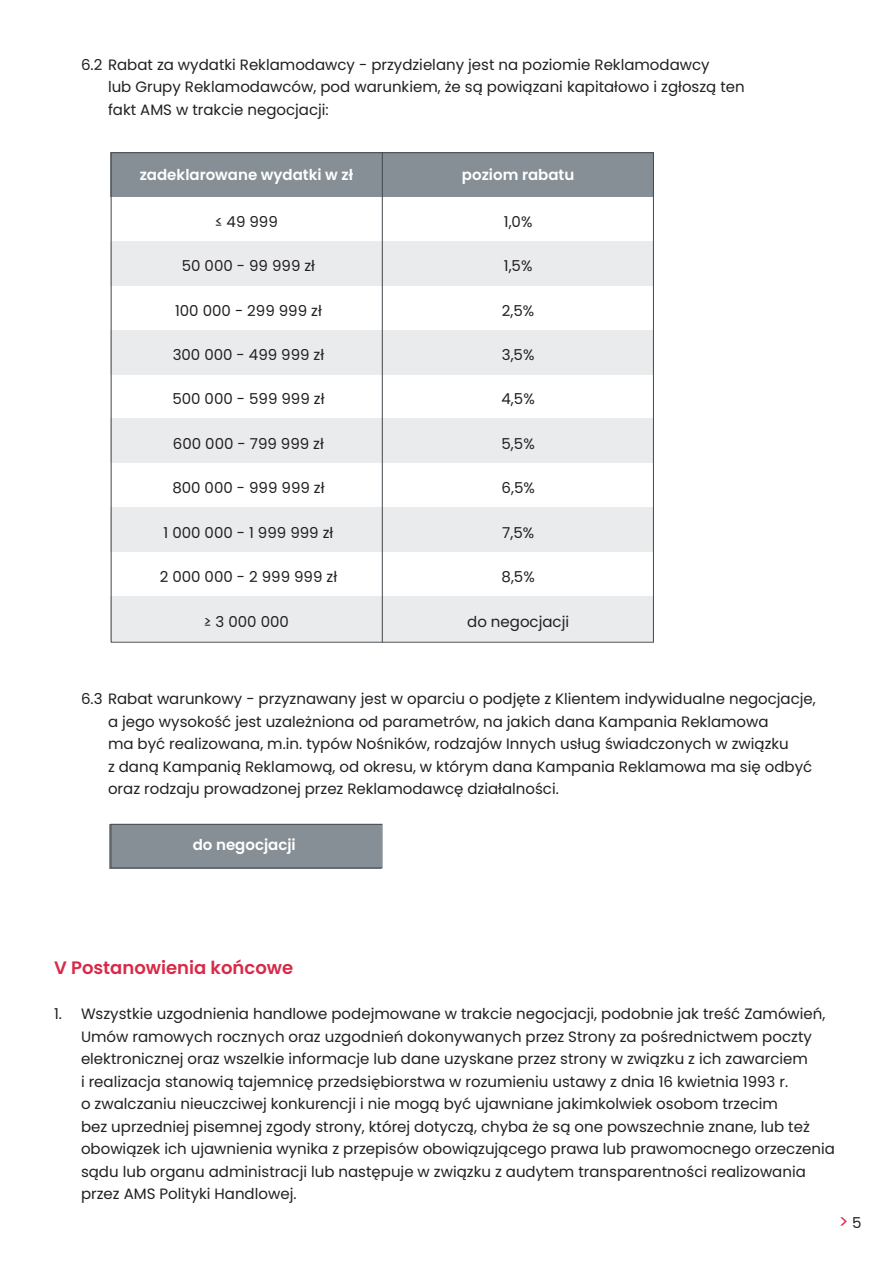
<style>
.page{position:relative;width:893px;height:1263px;background:#fff}
.page>*{position:absolute;margin:0;border:0;box-sizing:border-box;transform-origin:0 0}
.t1{font:600 18px "Poppins";color:#d92948}
.t2{font:18px "Poppins";color:#d92948}
.t3{font:15px/22.5px "Poppins";color:#231f20}
.t4{font:600 15px "Poppins";color:#fff}
.s1{font-size:15px;color:#231f20}
</style>
<div class="page">
<div style="left:111px;top:152px;width:543px;height:45px;background:#868f96"></div>
<div style="left:111px;top:241px;width:543px;height:44px;background:#e9ebec"></div>
<div style="left:111px;top:330px;width:543px;height:44px;background:#e9ebec"></div>
<div style="left:111px;top:419px;width:543px;height:44px;background:#e9ebec"></div>
<div style="left:111px;top:508px;width:543px;height:44px;background:#e9ebec"></div>
<div style="left:111px;top:596px;width:543px;height:45px;background:#e9ebec"></div>
<hr style="left:382px;top:152px;width:1px;height:490px;background:#42484d">
<div style="left:109px;top:824px;width:272px;height:44px;background:#868f96"></div>
<div style="left:111px;top:824px;width:271px;height:44px;border:1px solid #42484d"></div>
<p class="t3" style="left:108px;top:53px;width:638px;text-indent:-27px">6.2 Rabat za wydatki Reklamodawcy - przydzielany jest na poziomie Reklamodawcy<br>lub Grupy Reklamodawców, pod warunkiem, że są powiązani kapitałowo i zgłoszą ten fakt AMS w trakcie negocjacji:</p>
<p class="t4" style="left:140px;top:166px;width:215px">zadeklarowane wydatki w zł</p>
<p class="t4" style="left:462px;top:166px;width:114px">poziom rabatu</p>
<p class="t3" style="left:215px;top:210px;width:64px">≤ 49 999</p>
<p class="t3" style="left:504px;top:210px;width:30px">1,0%</p>
<p class="t3" style="left:182px;top:255px;width:135px">50 000 - 99 999 zł</p>
<p class="t3" style="left:504px;top:255px;width:30px">1,5%</p>
<p class="t3" style="left:175px;top:299px;width:148px">100 000 - 299 999 zł</p>
<p class="t3" style="left:502px;top:299px;width:34px">2,5%</p>
<p class="t3" style="left:173px;top:343px;width:153px">300 000 - 499 999 zł</p>
<p class="t3" style="left:502px;top:343px;width:34px">3,5%</p>
<p class="t3" style="left:172px;top:388px;width:154px">500 000 - 599 999 zł</p>
<p class="t3" style="left:502px;top:388px;width:35px">4,5%</p>
<p class="t3" style="left:173px;top:432px;width:152px">600 000 - 799 999 zł</p>
<p class="t3" style="left:502px;top:432px;width:35px">5,5%</p>
<p class="t3" style="left:172px;top:477px;width:154px">800 000 - 999 999 zł</p>
<p class="t3" style="left:501px;top:477px;width:35px">6,5%</p>
<p class="t3" style="left:164px;top:522px;width:171px">1 000 000 - 1 999 999 zł</p>
<p class="t3" style="left:502px;top:522px;width:33px">7,5%</p>
<p class="t3" style="left:160px;top:566px;width:179px">2 000 000 - 2 999 999 zł</p>
<p class="t3" style="left:501px;top:566px;width:35px">8,5%</p>
<p class="t3" style="left:204px;top:610px;width:87px">≥ 3 000 000</p>
<p class="t3" style="left:467px;top:610px;width:103px">do negocjacji</p>
<p class="t3" style="left:108px;top:688px;width:709px;text-indent:-27px">6.3 Rabat warunkowy - przyznawany jest w oparciu o podjęte z Klientem indywidualne negocjacje, a jego wysokość jest uzależniona od parametrów, na jakich dana Kampania Reklamowa<br>ma być realizowana, m.in. typów Nośników, rodzajów Innych usług świadczonych w związku<br>z daną Kampanią Reklamową, od okresu, w którym dana Kampania Reklamowa ma się odbyć oraz rodzaju prowadzonej przez Reklamodawcę działalności.</p>
<p class="t4" style="left:193px;top:836px;width:104px">do negocjacji</p>
<p class="t1" style="left:54px;top:958px;width:241px">V Postanowienia końcowe</p>
<p class="t3" style="left:81px;top:1003px;width:755px;text-indent:-27px">1. Wszystkie uzgodnienia handlowe podejmowane w trakcie negocjacji, podobnie jak treść Zamówień, Umów ramowych rocznych oraz uzgodnień dokonywanych przez Strony za pośrednictwem poczty elektronicznej oraz wszelkie informacje lub dane uzyskane przez strony w związku z ich zawarciem<br>i realizacja stanowią tajemnicę przedsiębiorstwa w rozumieniu ustawy z dnia 16 kwietnia 1993 r.<br>o zwalczaniu nieuczciwej konkurencji i nie mogą być ujawniane jakimkolwiek osobom trzecim<br>bez uprzedniej pisemnej zgody strony, której dotyczą, chyba że są one powszechnie znane, lub też obowiązek ich ujawnienia wynika z przepisów obowiązującego prawa lub prawomocnego orzeczenia sądu lub organu administracji lub następuje w związku z audytem transparentności realizowania przez AMS Polityki Handlowej.</p>
<p class="t2" style="left:839px;top:1211px;width:24px">&gt;<span class="s1">5</span></p>
</div>
